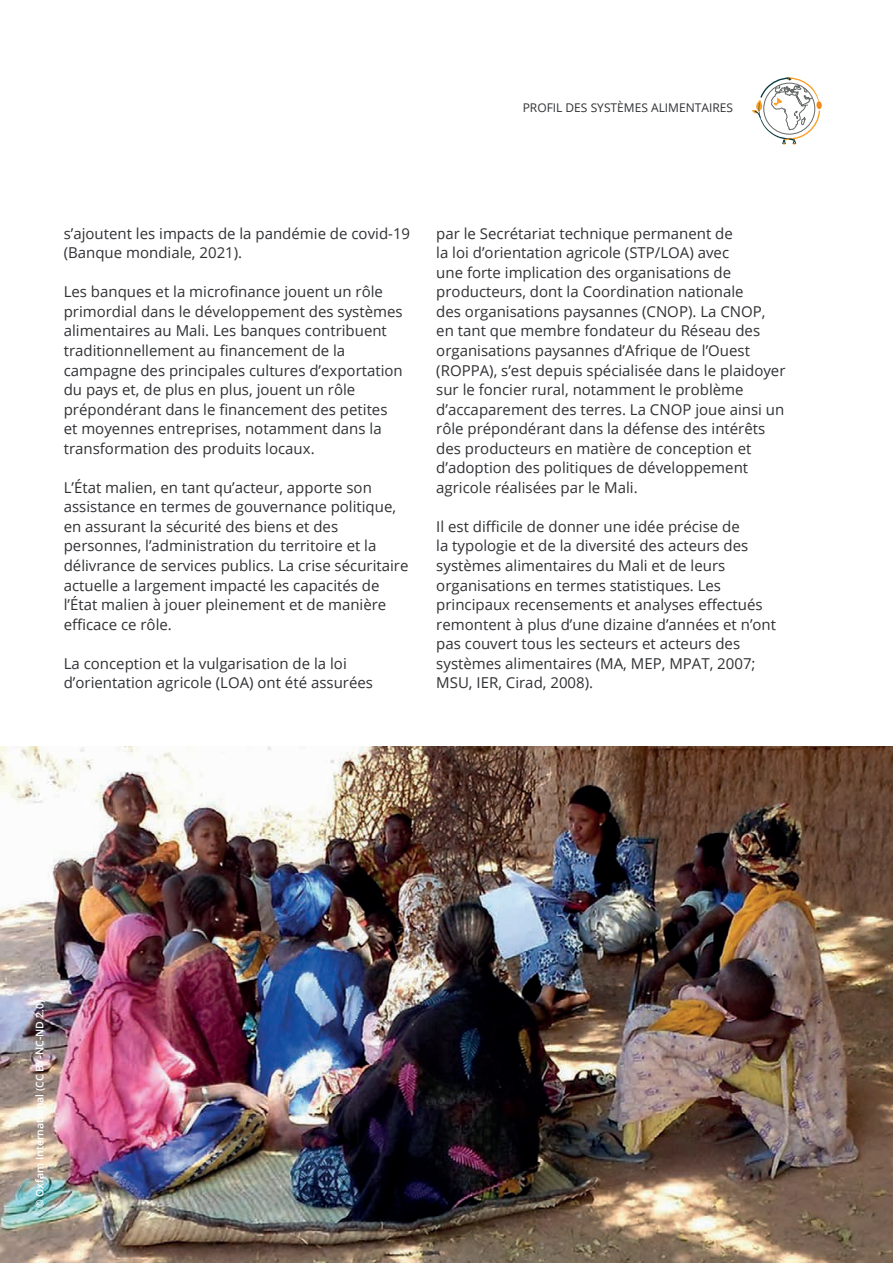
<style>
.page{position:relative;width:893px;height:1263px;background:#fff}
.page>*{position:absolute;margin:0;border:0;box-sizing:border-box;transform-origin:0 0}
.PARA{font:15px/19.5px "Open Sans";color:#303134}
.t1{font:12px "Open Sans";color:#303134}
.PICTURES_CREDITS_OK{font:600 10.5px "Open Sans";color:#fff}
</style>
<div class="page">
<svg style="left:751px;top:77px;width:70px;height:68px"></svg>
<img style="left:0;top:747px;width:893px;height:516px">
<p class="t1" style="left:523px;top:99px;width:212px">PROFIL DES SYSTÈMES ALIMENTAIRES</p>
<p class="PARA" style="left:64px;top:223px;width:348px">s’ajoutent les impacts de la pandémie de covid-19 (Banque mondiale, 2021).</p>
<p class="PARA" style="left:64px;top:282px;width:341px">Les banques et la microfinance jouent un rôle primordial dans le développement des systèmes alimentaires au Mali. Les banques contribuent traditionnellement au financement de la campagne des principales cultures d’exportation du pays et, de plus en plus, jouent un rôle prépondérant dans le financement des petites et moyennes entreprises, notamment dans la transformation des produits locaux.</p>
<p class="PARA" style="left:64px;top:477px;width:346px">L’État malien, en tant qu’acteur, apporte son assistance en termes de gouvernance politique, en assurant la sécurité des biens et des personnes, l’administration du territoire et la délivrance de services publics. La crise sécuritaire actuelle a largement impacté les capacités de l’État malien à jouer pleinement et de manière efficace ce rôle.</p>
<p class="PARA" style="left:64px;top:653px;width:311px">La conception et la vulgarisation de la loi d’orientation agricole (LOA) ont été assurées</p>
<p class="PARA" style="left:436px;top:223px;width:351px">par le Secrétariat technique permanent de<br>la loi d’orientation agricole (STP/LOA) avec<br>une forte implication des organisations de producteurs, dont la Coordination nationale<br>des organisations paysannes (CNOP). La CNOP, en tant que membre fondateur du Réseau des organisations paysannes d’Afrique de l’Ouest (ROPPA), s’est depuis spécialisée dans le plaidoyer sur le foncier rural, notamment le problème d’accaparement des terres. La CNOP joue ainsi un rôle prépondérant dans la défense des intérêts des producteurs en matière de conception et d’adoption des politiques de développement agricole réalisées par le Mali.</p>
<p class="PARA" style="left:436px;top:516px;width:341px">Il est difficile de donner une idée précise de<br>la typologie et de la diversité des acteurs des systèmes alimentaires du Mali et de leurs organisations en termes statistiques. Les principaux recensements et analyses effectués remontent à plus d’une dizaine d’années et n’ont pas couvert tous les secteurs et acteurs des systèmes alimentaires (MA, MEP, MPAT, 2007; MSU, IER, Cirad, 2008).</p>
<p class="PICTURES_CREDITS_OK" style="left:33px;top:1208px;width:213px;rotate:-90deg">© Oxfam International (CC BY-NC-ND 2.0).</p>
</div>
